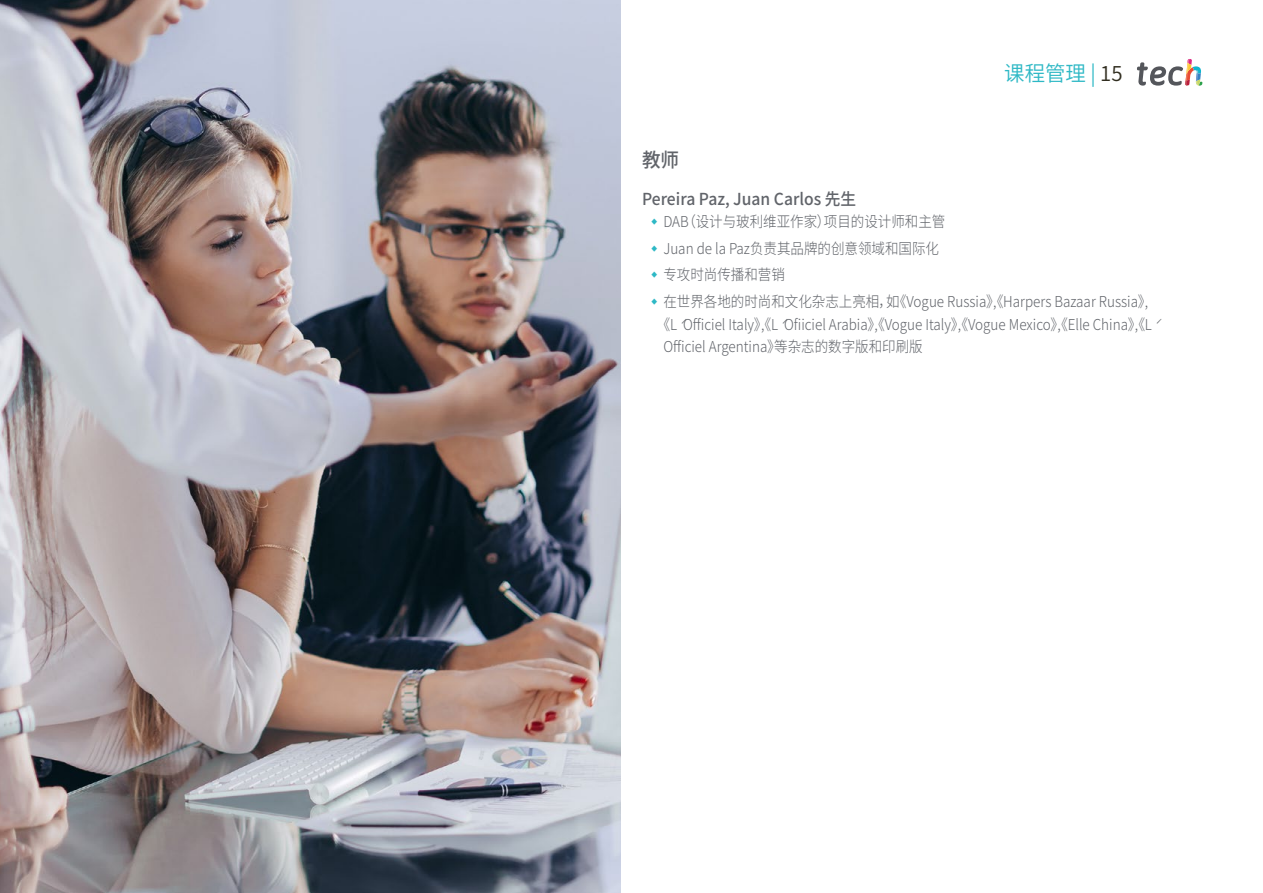
<style>
.page{position:relative;width:1263px;height:893px;background:#fff}
.page>*{position:absolute;margin:0;border:0;box-sizing:border-box;transform-origin:0 0}
.t1{font:21px "Source Han Sans CN";color:#2db8c5}
.t2{font:500 19.5px "Source Han Sans CN";color:#61646a;scale:.95 1}
.t3{font:500 16.5px "Source Han Sans CN";color:#61646a;scale:.95 1}
.t4{font:300 15px/26.7px "Source Han Sans CN";color:#61646a;scale:.9 1}
.s1{color:#312e20}
</style>
<div class="page">
<img style="left:0;top:0;width:621px;height:893px">
<svg style="left:1137px;top:59px;width:65px;height:27px"></svg>
<h2 class="t2" style="left:642px;top:148px;width:41px">教师</h2>
<h1 class="t1" style="left:1004px;top:61px;width:120px">课程管理 | <span class="s1">15</span></h1>
<p class="t3" style="left:642px;top:189px;width:227px">Pereira Paz, Juan Carlos 先生</p>
<p class="t4" style="left:663px;top:208px;width:544px">DAB（设计与玻利维亚作家）项目的设计师和主管<br>Juan de la Paz负责其品牌的创意领域和国际化<br>专攻时尚传播和营销<br>在世界各地的时尚和文化杂志上亮相，如《Vogue Russia》,《Harpers Bazaar Russia》,</p>
<p class="t4" style="left:663px;top:313px;width:555px;line-height:22.5px;text-indent:-6px">《L ́Officiel Italy》,《L ́Ofiiciel Arabia》,《Vogue Italy》,《Vogue Mexico》,《Elle China》,《L ́<br>Officiel Argentina》等杂志的数字版和印刷版</p>
</div>
